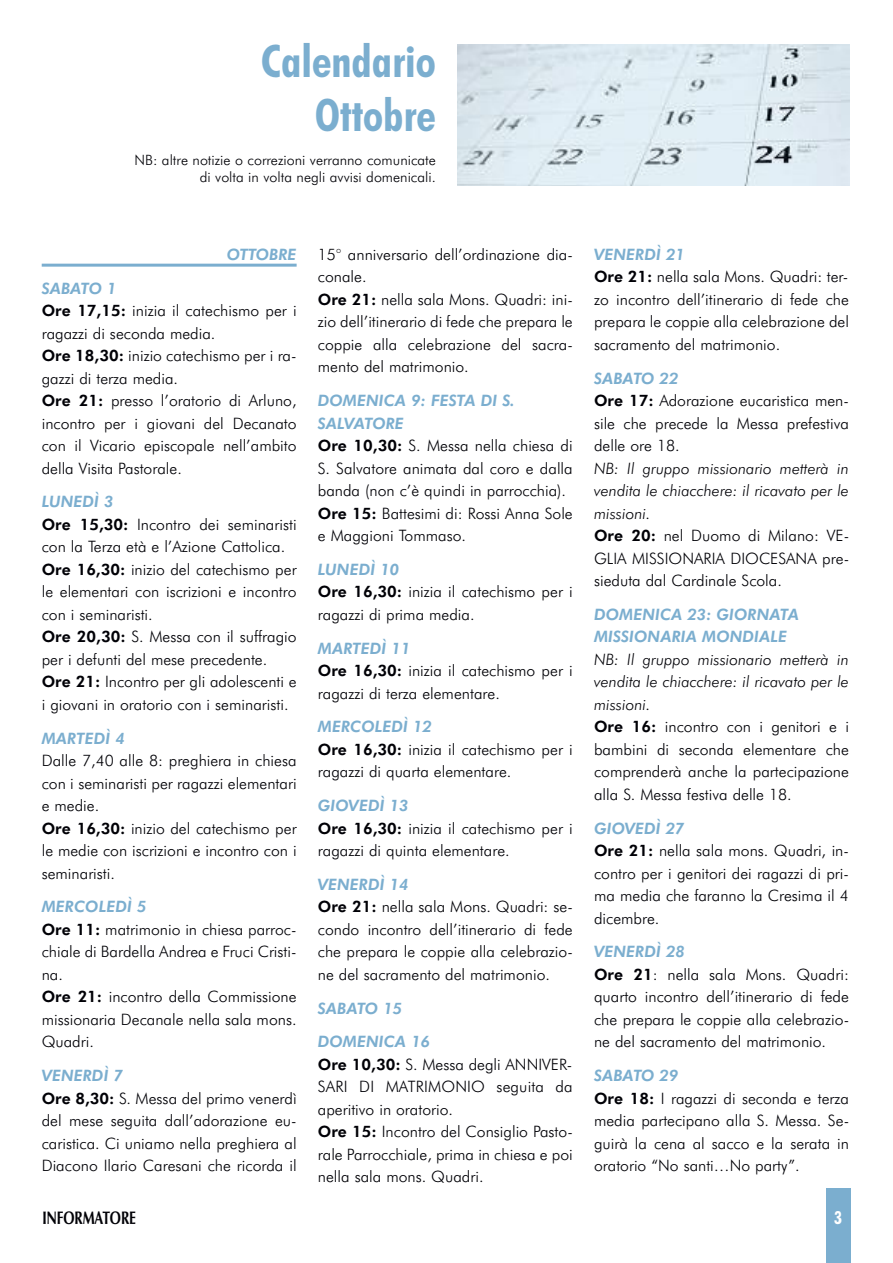
<style>
.page{position:relative;width:893px;height:1263px;background:#fff}
.page>*{position:absolute;margin:0;border:0;box-sizing:border-box;transform-origin:0 0}
.t1{font:700 condensed 45px/54px "Futura BT";color:#7baecf;text-align:right}
.t2{font:700 18.15px "Zapf Humanist 601 BT";color:#000006;scale:.74 1}
.t3{font:700 condensed 18px "Futura BT";color:#fff}
.t4{font:300 15.75px/22.5px "Futura BT";color:#000006}
.t5{font:italic 300 15.75px/22.5px "Futura BT";color:#000006}
.t6{font:italic 800 15.75px/33.8px "Futura BT";color:#7baecf}
.t7{font:300 14.25px/17.1px "Futura BT";color:#000006;text-align:right}
.s1{font-weight:800;font-style:italic;color:#7baecf}
.s2{font-weight:800}
.s3{font-weight:800;font-style:normal}
.s4{font-style:normal}
.s5{font-style:italic}
</style>
<div class="page">
<div style="left:826px;top:1188px;width:24px;height:75px;background:#7baecf"></div>
<hr style="left:42px;top:264px;width:255px;height:3px;background:#7baecf">
<img style="left:457px;top:44px;width:393px;height:142px">
<h1 class="t1" style="left:261px;top:34px;width:177px">Calendario<br>Ottobre</h1>
<p class="t7" style="left:135px;top:152px;width:303px">NB: altre notizie o correzioni verranno comunicate di volta in volta negli avvisi domenicali.</p>
<p class="t6" style="left:227px;top:238px;width:71px">OTTOBRE</p>
<p class="t4" style="left:42px;top:277px;width:256px"><span class="s1">SABATO 1<br></span><span class="s2">Ore 17,15:</span> inizia il catechismo per i ragazzi di seconda media.<br><span class="s2">Ore 18,30:</span> inizio catechismo per i ra&shy;gazzi di terza media.<br><span class="s2">Ore 21:</span> presso l’oratorio di Arluno, incontro per i giovani del Decanato con il Vicario episcopale nell’ambito della Visita Pastorale.</p>
<p class="t4" style="left:42px;top:491px;width:256px"><span class="s1">LUNEDÌ 3<br></span><span class="s2">Ore 15,30:</span> Incontro dei seminaristi con la Terza età e l’Azione Cattolica.<br><span class="s2">Ore 16,30:</span> inizio del catechismo per le elementari con iscrizioni e incontro con i seminaristi.<br><span class="s2">Ore 20,30:</span> S. Messa con il suffragio per i defunti del mese precedente.<br><span class="s2">Ore 21:</span> Incontro per gli adolescenti e i giovani in oratorio con i seminaristi.</p>
<p class="t6" style="left:42px;top:721px;width:85px">MARTEDÌ 4</p>
<p class="t4" style="left:42px;top:749px;width:256px">Dalle 7,40 alle 8: preghiera in chiesa con i seminaristi per ragazzi elementari e medie.<br><span class="s2">Ore 16,30:</span> inizio del catechismo per le medie con iscrizioni e incontro con i seminaristi.</p>
<p class="t4" style="left:42px;top:896px;width:256px"><span class="s1">MERCOLEDÌ 5<br></span><span class="s2">Ore 11:</span> matrimonio in chiesa parroc&shy;chiale di Bardella Andrea e Fruci Cristi&shy;na.<br><span class="s2">Ore 21:</span> incontro della Commissione missionaria Decanale nella sala mons.<br>Quadri.</p>
<p class="t4" style="left:42px;top:1064px;width:256px"><span class="s1">VENERDÌ 7<br></span><span class="s2">Ore 8,30:</span> S. Messa del primo venerdì del mese seguita dall’adorazione eu&shy;caristica. Ci uniamo nella preghiera al<br>Diacono Ilario Caresani che ricorda il</p>
<p class="t4" style="left:318px;top:243px;width:256px">15° anniversario dell’ordinazione dia&shy;conale.<br><span class="s2">Ore 21:</span> nella sala Mons. Quadri: ini&shy;zio dell’itinerario di fede che prepara le coppie alla celebrazione del sacra&shy;mento del matrimonio.</p>
<p class="t4" style="left:318px;top:389px;width:256px"><span class="s1">DOMENICA 9: FESTA DI S.<br>SALVATORE<br></span><span class="s2">Ore 10,30:</span> S. Messa nella chiesa di<br>S. Salvatore animata dal coro e dalla banda (non c’è quindi in parrocchia).<br><span class="s2">Ore 15:</span> Battesimi di: Rossi Anna Sole e Maggioni Tommaso.</p>
<p class="t4" style="left:318px;top:558px;width:256px"><span class="s1">LUNEDÌ 10<br></span><span class="s2">Ore 16,30:</span> inizia il catechismo per i ragazzi di prima media.</p>
<p class="t4" style="left:318px;top:637px;width:256px"><span class="s1">MARTEDÌ 11<br></span><span class="s2">Ore 16,30:</span> inizia il catechismo per i ragazzi di terza elementare.</p>
<p class="t4" style="left:318px;top:716px;width:256px"><span class="s1">MERCOLEDÌ 12<br></span><span class="s2">Ore 16,30:</span> inizia il catechismo per i ragazzi di quarta elementare.</p>
<p class="t4" style="left:318px;top:794px;width:256px"><span class="s1">GIOVEDÌ 13<br></span><span class="s2">Ore 16,30:</span> inizia il catechismo per i ragazzi di quinta elementare.</p>
<p class="t4" style="left:318px;top:873px;width:257px"><span class="s1">VENERDÌ 14<br></span><span class="s2">Ore 21:</span> nella sala Mons. Quadri: se&shy;condo incontro dell’itinerario di fede che prepara le coppie alla celebrazio&shy;ne del sacramento del matrimonio.</p>
<p class="t6" style="left:318px;top:991px;width:114px">SABATO 15<br>DOMENICA 16</p>
<p class="t4" style="left:318px;top:1053px;width:257px"><span class="s2">Ore 10,30:</span> S. Messa degli ANNIVER-<br>SARI DI MATRIMONIO seguita da aperitivo in oratorio.<br><span class="s2">Ore 15:</span> Incontro del Consiglio Pasto&shy;rale Parrocchiale, prima in chiesa e poi nella sala mons. Quadri.</p>
<p class="t4" style="left:594px;top:243px;width:256px"><span class="s1">VENERDÌ 21<br></span><span class="s2">Ore 21:</span> nella sala Mons. Quadri: ter&shy;zo incontro dell’itinerario di fede che prepara le coppie alla celebrazione del sacramento del matrimonio.</p>
<p class="t4" style="left:594px;top:367px;width:256px"><span class="s1">SABATO 22<br></span><span class="s2">Ore 17:</span> Adorazione eucaristica men&shy;sile che precede la Messa prefestiva delle ore 18.</p>
<p class="t5" style="left:594px;top:457px;width:257px">NB: Il gruppo missionario metterà in vendita le chiacchere: il ricavato per le missioni.<br><span class="s3">Ore 20:</span> <span class="s4">nel Duomo di Milano: VE-<br>GLIA MISSIONARIA DIOCESANA pre&shy;sieduta dal Cardinale Scola.</span></p>
<p class="t6" style="left:594px;top:603px;width:206px;line-height:22.5px">DOMENICA 23: GIORNATA<br>MISSIONARIA MONDIALE</p>
<p class="t4" style="left:594px;top:648px;width:256px"><span class="s5">NB: Il gruppo missionario metterà in vendita le chiacchere: il ricavato per le missioni.<br></span><span class="s2">Ore 16:</span> incontro con i genitori e i bambini di seconda elementare che comprenderà anche la partecipazione alla S. Messa festiva delle 18.</p>
<p class="t4" style="left:594px;top:817px;width:256px"><span class="s1">GIOVEDÌ 27<br></span><span class="s2">Ore 21:</span> nella sala mons. Quadri, in&shy;contro per i genitori dei ragazzi di pri&shy;ma media che faranno la Cresima il 4 dicembre.</p>
<p class="t4" style="left:594px;top:941px;width:257px"><span class="s1">VENERDÌ 28<br></span><span class="s2">Ore 21</span>: nella sala Mons. Quadri: quarto incontro dell’itinerario di fede che prepara le coppie alla celebrazio&shy;ne del sacramento del matrimonio.</p>
<p class="t4" style="left:594px;top:1064px;width:257px"><span class="s1">SABATO 29<br></span><span class="s2">Ore 18:</span> I ragazzi di seconda e terza media partecipano alla S. Messa. Se&shy;guirà la cena al sacco e la serata in oratorio “No santi…No party”.</p>
<p class="t2" style="left:42px;top:1207px;width:128px">INFORMATORE</p>
<p class="t3" style="left:834px;top:1207px;width:9px">3</p>
</div>
